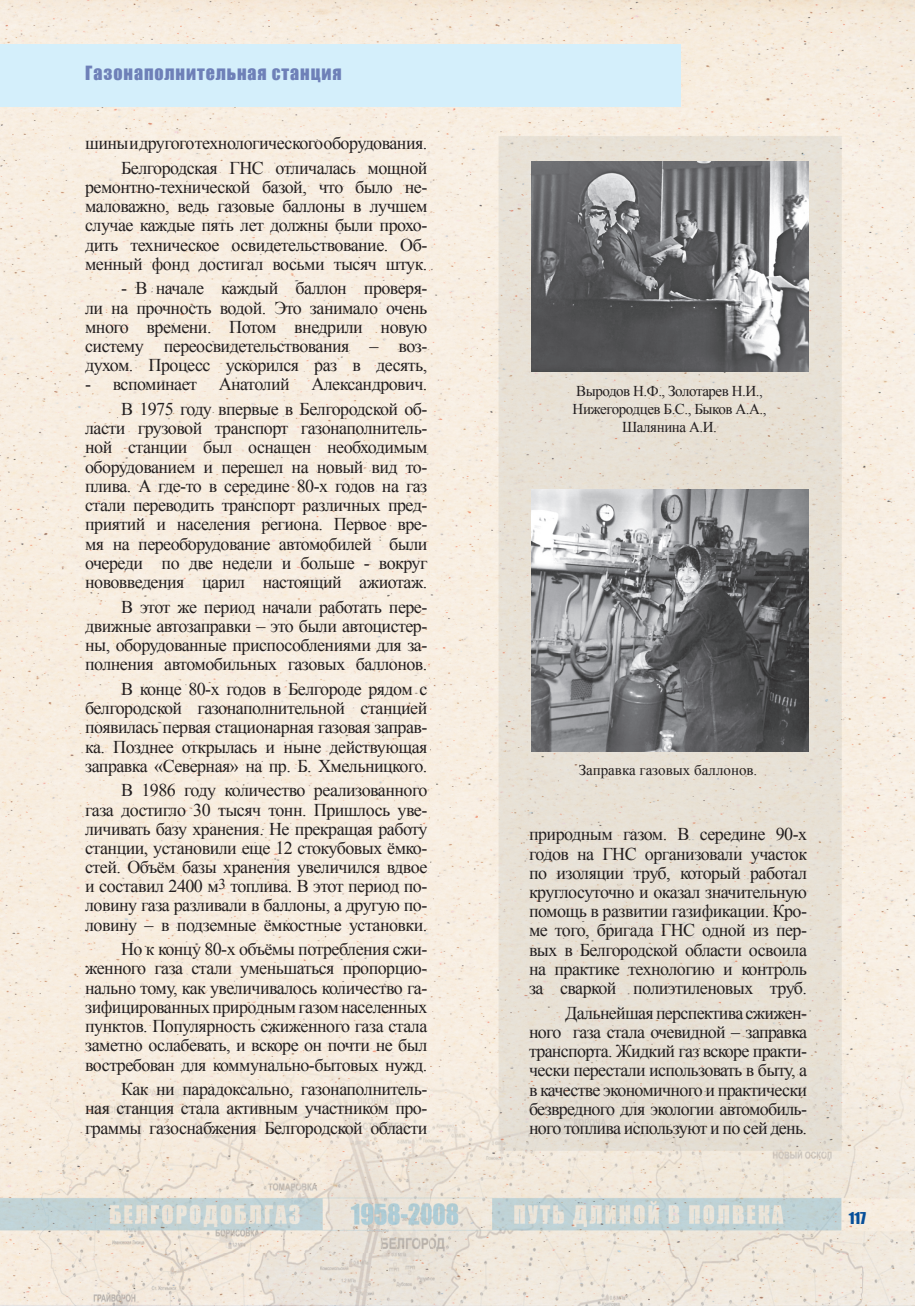
<style>
.page{position:relative;width:915px;height:1306px;background:#fff}
.page>*{position:absolute;margin:0;border:0;box-sizing:border-box;transform-origin:0 0}
.t1{font:18px/19.2px "Times New Roman";letter-spacing:-.03em;color:#231f20;text-align:justify}
.t2{font:18px "Impact";letter-spacing:.05em;color:#6e80b8}
.t3{font:15px/18px "Times New Roman";letter-spacing:-.03em;color:#231f20;text-align:center}
.t4{font:15px "Times New Roman";color:#231f20}
.t5{font:15px "Impact";color:#074f99}
</style>
<div class="page">
<img style="left:0;top:0;width:914px;height:1305px">
<img style="left:531px;top:489px;width:277px;height:262px">
<img style="left:531px;top:162px;width:277px;height:209px">
<div style="left:0;top:44px;width:680px;height:62px;background:#d4effb"></div>
<p class="t2" style="left:85px;top:59px;width:258px">Газонаполнительная станция</p>
<p class="t1" style="left:85px;top:130px;width:344px;line-height:24.6px;text-align:right">шины и другого технологического оборудования.<br>Белгородская ГНС отличалась мощной</p>
<p class="t1" style="left:85px;top:177px;width:344px">ремонтно-технической базой, что было не&shy;маловажно, ведь газовые баллоны в лучшем случае каждые пять лет должны были прохо&shy;дить техническое освидетельствование. Об&shy;менный фонд достигал восьми тысяч штук.</p>
<p class="t1" style="left:85px;top:278px;width:344px;text-indent:36px">- В начале каждый баллон проверя&shy;ли на прочность водой. Это занимало очень много времени. Потом внедрили новую систему переосвидетельствования – воз&shy;духом. Процесс ускорился раз в десять,</p>
<p class="t1" style="left:85px;top:372px;width:344px;line-height:24.6px;text-align:right">- вспоминает Анатолий Александрович.<br>В 1975 году впервые в Белгородской об-</p>
<p class="t1" style="left:85px;top:418px;width:344px">ласти грузовой транспорт газонаполнитель&shy;ной станции был оснащен необходимым оборудованием и перешел на новый вид то&shy;плива. А где-то в середине 80-х годов на газ стали переводить транспорт различных пред&shy;приятий и населения региона. Первое вре&shy;мя на переоборудование автомобилей были очереди по две недели и больше - вокруг нововведения царил настоящий ажиотаж.</p>
<p class="t1" style="left:85px;top:596px;width:344px;text-indent:36px">В этот же период начали работать пере&shy;движные автозаправки – это были автоцистер&shy;ны, оборудованные приспособлениями для за&shy;полнения автомобильных газовых баллонов.</p>
<p class="t1" style="left:85px;top:679px;width:344px;text-indent:36px">В конце 80-х годов в Белгороде рядом с белгородской газонаполнительной станцией появилась первая стационарная газовая заправ&shy;ка. Позднее открылась и ныне действующая заправка «Северная» на пр. Б. Хмельницкого.</p>
<p class="t1" style="left:85px;top:780px;width:344px;text-indent:36px">В 1986 году количество реализованного газа достигло 30 тысяч тонн. Пришлось уве&shy;личивать базу хранения. Не прекращая работу станции, установили еще 12 стокубовых ёмко&shy;стей. Объём базы хранения увеличился вдвое и составил 2400 м<sup>3</sup> топлива. В этот период по&shy;ловину газа разливали в баллоны, а другую по&shy;ловину – в подземные ёмкостные установки.</p>
<p class="t1" style="left:85px;top:939px;width:344px;text-indent:36px">Но к концу 80-х объёмы потребления сжи&shy;женного газа стали уменьшаться пропорцио&shy;нально тому, как увеличивалось количество га&shy;зифицированных природным газом населенных пунктов. Популярность сжиженного газа стала заметно ослабевать, и вскоре он почти не был востребован для коммунально-бытовых нужд.</p>
<p class="t1" style="left:85px;top:1079px;width:344px;text-indent:36px">Как ни парадоксально, газонаполнитель&shy;ная станция стала активным участником про&shy;граммы газоснабжения Белгородской области</p>
<p class="t3" style="left:572px;top:381px;width:195px">Выродов Н.Ф., Золотарев Н.И.,<br>Нижегородцев Б.С., Быков А.А.,<br>Шалянина А.И.</p>
<p class="t4" style="left:578px;top:759px;width:180px">Заправка газовых баллонов.</p>
<p class="t1" style="left:529px;top:824px;width:279px">природным газом. В середине 90-х годов на ГНС организовали участок по изоляции труб, который работал круглосуточно и оказал значительную помощь в развитии газификации. Кро&shy;ме того, бригада ГНС одной из пер&shy;вых в Белгородской области освоила на практике технологию и контроль за сваркой полиэтиленовых труб.</p>
<p class="t1" style="left:529px;top:1002px;width:279px;text-indent:36px">Дальнейшая перспектива сжижен&shy;ного газа стала очевидной – заправка транспорта. Жидкий газ вскоре практи&shy;чески перестали использовать в быту, а в качестве экономичного и практически безвредного для экологии автомобиль&shy;ного топлива используют и по сей день.</p>
<p class="t5" style="left:848px;top:1206px;width:19px">117</p>
</div>
